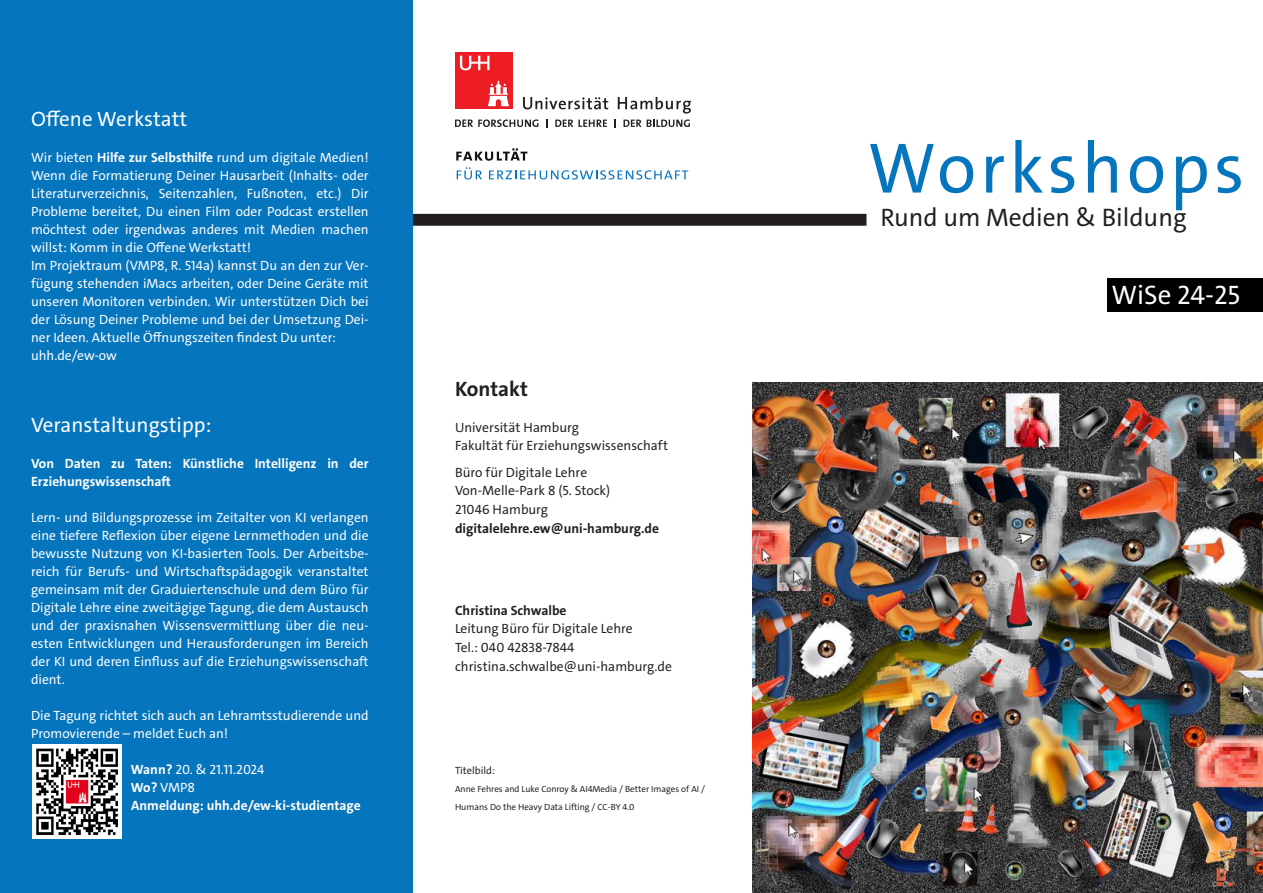
<style>
.page{position:relative;width:1263px;height:893px;background:#fff}
.page>*{position:absolute;margin:0;border:0;box-sizing:border-box;transform-origin:0 0}
.t1{font:72px "The Sans UHH";letter-spacing:.05em;color:#0575bd}
.t2{font:27px "The Sans UHH";color:#fff}
.t3{font:25.5px "The Sans UHH";color:#231f20}
.t4{font:21px "The Sans UHH";color:#fff}
.t5{font:700 21px "The Sans UHH";color:#231f20}
.t6{font:13.5px/18px "The Sans UHH";color:#fff}
.t7{font:13.5px/18.8px "The Sans UHH";color:#231f20}
.t8{font:700 13.5px/18px "The Sans UHH";color:#fff}
.t9{font:700 13.5px "The Sans UHH";color:#231f20}
.t10{font:10.5px "The Sans UHH";color:#231f20}
.t11{font:9px/18px "The Sans UHH";color:#231f20}
.s1{font-weight:700}
.s2{font-weight:400}
</style>
<div class="page">
<svg style="left:456px;top:148px;width:71px;height:13px"></svg>
<svg style="left:457px;top:167px;width:25px;height:12px"></svg>
<svg style="left:489px;top:170px;width:199px;height:9px"></svg>
<svg style="left:523px;top:97px;width:85px;height:12px"></svg>
<div style="left:455px;top:53px;width:58px;height:56px;background:#ee1d23"></div>
<svg style="left:488px;top:81px;width:21px;height:25px"></svg>
<svg style="left:460px;top:56px;width:29px;height:14px"></svg>
<svg style="left:455px;top:119px;width:83px;height:8px"></svg>
<svg style="left:555px;top:120px;width:52px;height:7px"></svg>
<svg style="left:615px;top:97px;width:76px;height:31px"></svg>
<img style="left:753px;top:383px;width:510px;height:510px">
<div style="left:1107px;top:279px;width:156px;height:33px;background:#000"></div>
<div style="left:412px;top:214px;width:454px;height:12px;background:#231f20"></div>
<div style="left:0;top:0;width:412px;height:893px;background:#0575bd"></div>
<img style="left:32px;top:744px;width:89px;height:94px">
<h3 class="t4" style="left:31px;top:105px;width:158px">Offene Werkstatt</h3>
<p class="t6" style="left:31px;top:149px;width:339px">Wir bieten <span class="s1">Hilfe zur Selbsthilfe</span> rund um digitale Medien!<br>Wenn die Formatierung Deiner Hausarbeit (Inhalts- oder Literaturverzeichnis, Seitenzahlen, Fußnoten, etc.) Dir Probleme bereitet, Du einen Film oder Podcast erstellen möchtest oder irgendwas anderes mit Medien machen willst: Komm in die Offene Werkstatt!<br>Im Projektraum (VMP8, R. 514a) kannst Du an den zur Ver&shy;fügung stehenden iMacs arbeiten, oder Deine Geräte mit unseren Monitoren verbinden. Wir unterstützen Dich bei der Lösung Deiner Probleme und bei der Umsetzung Dei&shy;ner Ideen. Aktuelle Öffnungszeiten findest Du unter: uhh.de/ew-ow</p>
<h3 class="t4" style="left:31px;top:411px;width:182px">Veranstaltungstipp:</h3>
<p class="t8" style="left:31px;top:455px;width:339px">Von Daten zu Taten: Künstliche Intelligenz in der<br>Erziehungswissenschaft</p>
<p class="t6" style="left:31px;top:509px;width:339px;text-align:justify">Lern- und Bildungsprozesse im Zeitalter von KI verlangen eine tiefere Reflexion über eigene Lernmethoden und die bewusste Nutzung von KI-basierten Tools. Der Arbeitsbe&shy;reich für Berufs- und Wirtschaftspädagogik veranstaltet gemeinsam mit der Graduiertenschule und dem Büro für Digitale Lehre eine zweitägige Tagung, die dem Austausch und der praxisnahen Wissensvermittlung über die neu&shy;esten Entwicklungen und Herausforderungen im Bereich der KI und deren Einfluss auf die Erziehungswissenschaft dient.</p>
<p class="t6" style="left:31px;top:707px;width:339px">Die Tagung richtet sich auch an Lehramtsstudierende und<br>Promovierende – meldet Euch an!</p>
<p class="t8" style="left:131px;top:761px;width:231px">Wann? <span class="s2">20. &amp; 21.11.2024<br></span>Wo? <span class="s2">VMP8<br></span>Anmeldung: uhh.de/ew-ki-studientage</p>
<h3 class="t5" style="left:455px;top:375px;width:75px">Kontakt</h3>
<p class="t7" style="left:455px;top:419px;width:215px;line-height:18px">Universität Hamburg<br>Fakultät für Erziehungswissenschaft</p>
<p class="t7" style="left:455px;top:463px;width:157px">Büro für Digitale Lehre<br>Von-Melle-Park 8 (5. Stock)<br>21046 Hamburg</p>
<p class="t9" style="left:455px;top:520px;width:206px">digitalelehre.ew@uni-hamburg.de</p>
<p class="t9" style="left:455px;top:601px;width:113px">Christina Schwalbe</p>
<p class="t7" style="left:455px;top:619px;width:218px">Leitung Büro für Digitale Lehre<br>Tel.: 040 42838-7844 christina.schwalbe@uni-hamburg.de</p>
<p class="t10" style="left:455px;top:764px;width:42px">Titelbild:</p>
<p class="t11" style="left:455px;top:780px;width:252px">Anne Fehres and Luke Conroy &amp; AI4Media / Better Images of AI /<br>Humans Do the Heavy Data Lifting / CC-BY 4.0</p>
<h1 class="t1" style="left:867px;top:122px;width:378px">Workshops</h1>
<h3 class="t3" style="left:880px;top:201px;width:308px">Rund um Medien &amp; Bildung</h3>
<h2 class="t2" style="left:1111px;top:278px;width:130px">WiSe 24-25</h2>
</div>
